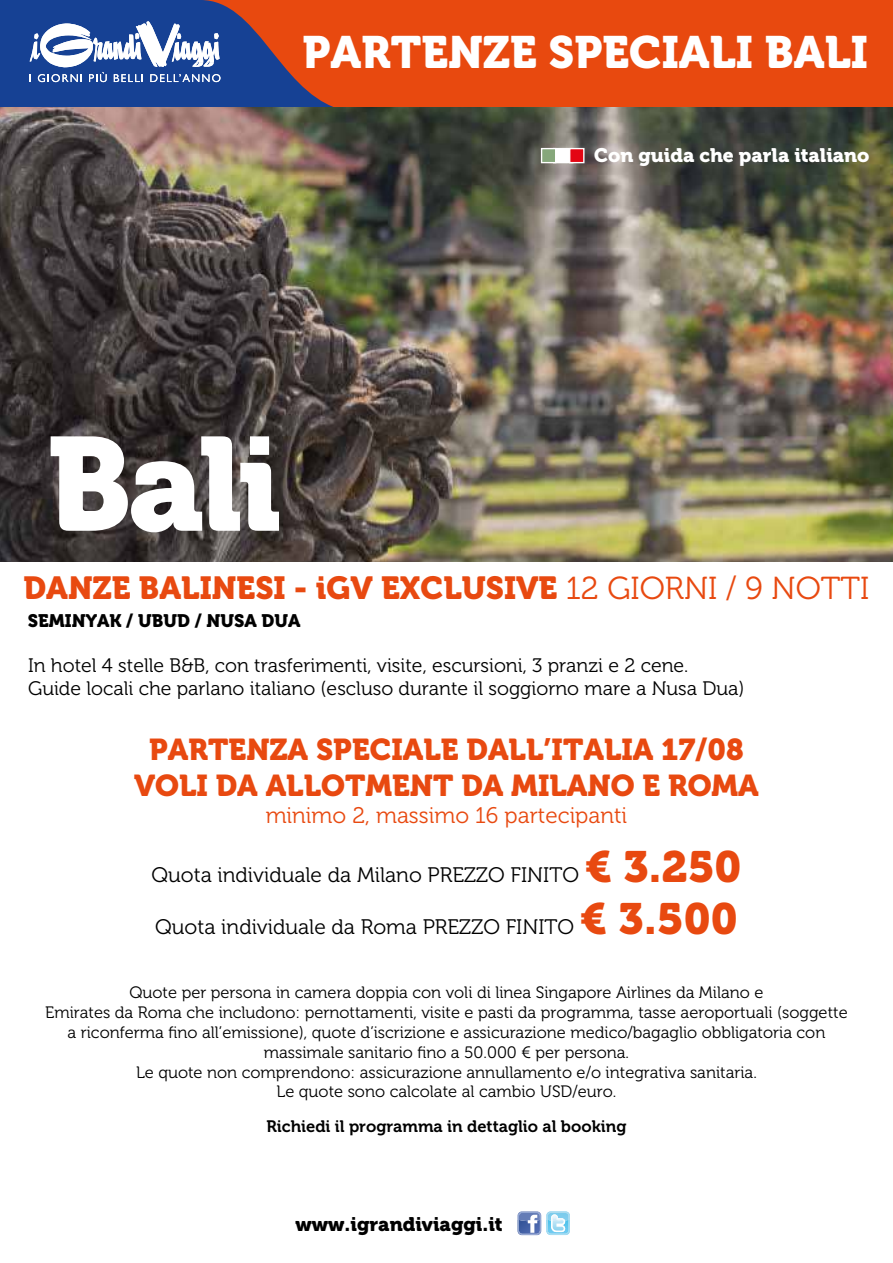
<style>
.page{position:relative;width:893px;height:1263px;background:#fff}
.page>*{position:absolute;margin:0;border:0;box-sizing:border-box;transform-origin:0 0}
.t1{font:132px "Museo 900";color:#fff}
.t2{font:45px "Museo 900";color:#fff}
.t3{font:31.8px "Museo 900";color:#e84910}
.t4{font:30px/36px "Museo 900";color:#e84910;text-align:center}
.t5{font:22.5px "Museo 300";color:#e84910}
.t6{font:21px "Museo 300";color:#000}
.t7{font:19.5px/23.4px "Museo 300";color:#000}
.t8{font:19.5px "Museo 900";color:#000}
.t9{font:19.35px "Museo 900";color:#fff}
.t10{font:18px "Museo 900";color:#000}
.t11{font:16.5px/19.8px "Museo 300";color:#000;text-align:center}
.t12{font:16.5px "Museo 700";color:#000}
.s1{font-family:"Museo 300"}
.s2{font-family:"Museo 900";font-size:43.5px;color:#e84910}
</style>
<div class="page">
<div style="left:187px;top:0;width:706px;height:107px;background:#e8490f"></div>
<img style="left:0;top:107px;width:893px;height:454px">
<svg style="left:518px;top:1211px;width:52px;height:24px"></svg>
<svg style="left:0;top:0;width:337px;height:108px"></svg>
<div style="left:553px;top:148px;width:20px;height:15px;background:#fff"></div>
<div style="left:541px;top:148px;width:15px;height:15px;background:#86a77b;border:1px solid #fff"></div>
<div style="left:569px;top:148px;width:15px;height:15px;background:#e30613;border:1px solid #fff"></div>
<h2 class="t2" style="left:302px;top:27px;width:567px">PARTENZE SPECIALI BALI</h2>
<h1 class="t1" style="left:47px;top:410px;width:236px">Bali</h1>
<p class="t9" style="left:594px;top:145px;width:277px">Con guida che parla italiano</p>
<h3 class="t3" style="left:24px;top:570px;width:847px">DANZE BALINESI - iGV EXCLUSIVE <span class="s1">12 GIORNI / 9 NOTTI</span></h3>
<p class="t10" style="left:28px;top:611px;width:274px">SEMINYAK / UBUD / NUSA DUA</p>
<p class="t7" style="left:28px;top:654px;width:718px">In hotel 4 stelle B&amp;B, con trasferimenti, visite, escursioni, 3 pranzi e 2 cene.<br>Guide locali che parlano italiano (escluso durante il soggiorno mare a Nusa Dua)</p>
<h3 class="t4" style="left:134px;top:732px;width:626px">PARTENZA SPECIALE DALL’ITALIA 17/08<br>VOLI DA ALLOTMENT DA MILANO E ROMA</h3>
<h3 class="t5" style="left:266px;top:803px;width:363px">minimo 2, massimo 16 partecipanti</h3>
<p class="t6" style="left:152px;top:863px;width:591px">Quota individuale da Milano PREZZO FINITO <span class="s2">€ 3.250</span></p>
<p class="t6" style="left:155px;top:915px;width:584px">Quota individuale da Roma PREZZO FINITO <span class="s2">€ 3.500</span></p>
<p class="t11" style="left:45px;top:983px;width:804px">Quote per persona in camera doppia con voli di linea Singapore Airlines da Milano e<br>Emirates da Roma che includono: pernottamenti, visite e pasti da programma, tasse aeroportuali (soggette a riconferma fino all’emissione), quote d’iscrizione e assicurazione medico/bagaglio obbligatoria con massimale sanitario fino a 50.000 € per persona.<br>Le quote non comprendono: assicurazione annullamento e/o integrativa sanitaria.<br>Le quote sono calcolate al cambio USD/euro.</p>
<p class="t12" style="left:266px;top:1117px;width:362px">Richiedi il programma in dettaglio al booking</p>
<p class="t8" style="left:296px;top:1213px;width:208px">www.igrandiviaggi.it</p>
</div>
